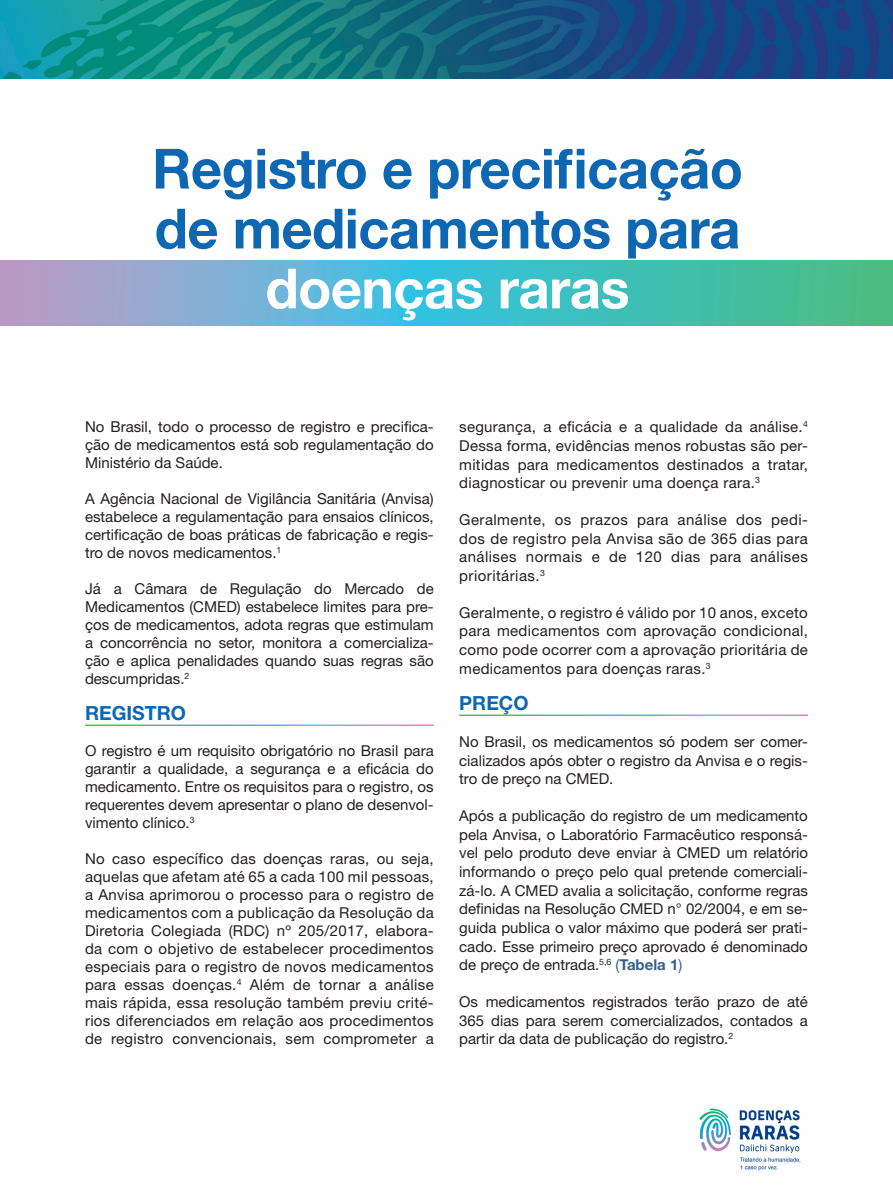
<style>
.page{position:relative;width:893px;height:1191px;background:#fff}
.page>*{position:absolute;margin:0;border:0;box-sizing:border-box;transform-origin:0 0}
.t1{font:700 55.5px/59.8px "Helvetica Neue LT Std";letter-spacing:-.01em;color:#0d67b3;text-align:center}
.sbt{font:700 19.5px "Helvetica Neue LT Std";color:#0d67b3}
.txt{font:15px/18px "Helvetica Neue LT Std";color:#231f20;text-align:justify}
.s1{color:#fff}
.s2{color:#366187}
.s3{font-weight:700;color:#366187}
</style>
<div class="page">
<img style="left:0;top:0;width:893px;height:79px">
<svg style="left:0;top:260px;width:893px;height:65px;background:#5eb7c0"></svg>
<img style="left:699px;top:1108px;width:102px;height:63px">
<p class="t1" style="left:152px;top:138px;width:592px">Registro e precificação de medicamentos para <span class="s1">doenças raras</span></p>
<p class="txt" style="left:85px;top:417px;width:350px">No Brasil, todo o processo de registro e precifica&shy;ção de medicamentos está sob regulamentação do Ministério da Saúde.</p>
<p class="txt" style="left:85px;top:489px;width:350px">A Agência Nacional de Vigilância Sanitária (Anvisa) estabelece a regulamentação para ensaios clínicos, certificação de boas práticas de fabricação e regis&shy;tro de novos medicamentos.<sup>1</sup></p>
<p class="txt" style="left:85px;top:579px;width:350px">Já a Câmara de Regulação do Mercado de Medicamentos (CMED) estabelece limites para pre&shy;ços de medicamentos, adota regras que estimulam a concorrência no setor, monitora a comercializa&shy;ção e aplica penalidades quando suas regras são descumpridas.<sup>2</sup></p>
<p class="sbt" style="left:85px;top:701px;width:103px">REGISTRO</p>
<p class="txt" style="left:85px;top:741px;width:350px">O registro é um requisito obrigatório no Brasil para garantir a qualidade, a segurança e a eficácia do medicamento. Entre os requisitos para o registro, os requerentes devem apresentar o plano de desenvol&shy;vimento clínico.<sup>3</sup></p>
<p class="txt" style="left:85px;top:849px;width:350px">No caso específico das doenças raras, ou seja, aquelas que afetam até 65 a cada 100 mil pessoas, a Anvisa aprimorou o processo para o registro de medicamentos com a publicação da Resolução da Diretoria Colegiada (RDC) nº 205/2017, elabora&shy;da com o objetivo de estabelecer procedimentos especiais para o registro de novos medicamentos para essas doenças.<sup>4</sup> Além de tornar a análise mais rápida, essa resolução também previu crité&shy;rios diferenciados em relação aos procedimentos de registro convencionais, sem comprometer a</p>
<p class="txt" style="left:459px;top:417px;width:350px;line-height:18.6px">segurança, a eficácia e a qualidade da análise.<sup>4<br></sup>Dessa forma, evidências menos robustas são per&shy;mitidas para medicamentos destinados a tratar, diagnosticar ou prevenir uma doença rara.<sup>3</sup></p>
<p class="txt" style="left:459px;top:510px;width:350px;line-height:18.6px">Geralmente, os prazos para análise dos pedi&shy;dos de registro pela Anvisa são de 365 dias para análises normais e de 120 dias para análises prioritárias.<sup>3</sup></p>
<p class="txt" style="left:459px;top:602px;width:350px;line-height:18.6px">Geralmente, o registro é válido por 10 anos, exceto para medicamentos com aprovação condicional, como pode ocorrer com a aprovação prioritária de medicamentos para doenças raras.<sup>3</sup></p>
<p class="sbt" style="left:459px;top:691px;width:71px">PREÇO</p>
<p class="txt" style="left:459px;top:732px;width:350px;line-height:18.6px">No Brasil, os medicamentos só podem ser comer&shy;cializados após obter o registro da Anvisa e o regis&shy;tro de preço na CMED.</p>
<p class="txt" style="left:459px;top:806px;width:350px;line-height:18.6px">Após a publicação do registro de um medicamento pela Anvisa, o Laboratório Farmacêutico responsá&shy;vel pelo produto deve enviar à CMED um relatório informando o preço pelo qual pretende comerciali&shy;zá-lo. A CMED avalia a solicitação, conforme regras definidas na Resolução CMED n° 02/2004, e em se&shy;guida publica o valor máximo que poderá ser prati&shy;cado. Esse primeiro preço aprovado é denominado de preço de entrada.<sup>5,6</sup> <span class="s2">(</span><span class="s3">Tabela 1</span><span class="s2">)</span></p>
<p class="txt" style="left:459px;top:992px;width:350px;line-height:18.6px">Os medicamentos registrados terão prazo de até 365 dias para serem comercializados, contados a partir da data de publicação do registro.<sup>2</sup></p>
</div>
